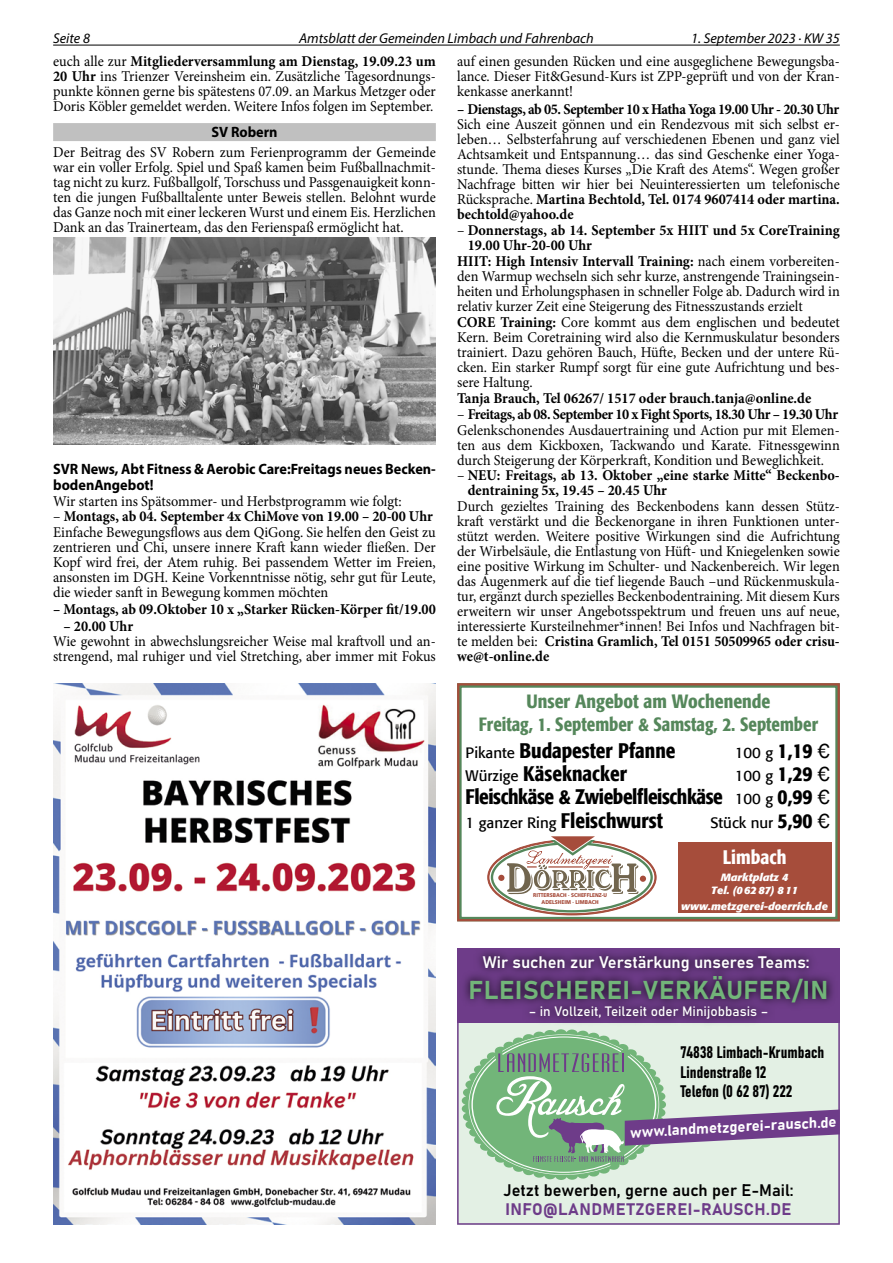
<style>
.page{position:relative;width:893px;height:1263px;background:#fff}
.page>*{position:absolute;margin:0;border:0;box-sizing:border-box;transform-origin:0 0}
.t1{font:25.5px "Bahnschrift";letter-spacing:.03em;color:#72b579}
.t2{font:500 condensed 21px/23.4px "Formata";letter-spacing:-.02em;color:#000}
.t3{font:500 condensed 21px "Formata";color:#000}
.t4{font:500 condensed 19.5px "Formata";color:#fff}
.t5{font:500 condensed 19.2px/23.7px "Formata";color:#55875b;text-align:center}
.t6{font:16.5px/19.8px "Bahnschrift";color:#000}
.t7{font:16.5px "Bahnschrift";color:#fff}
.t8{font:16.5px "Bahnschrift";letter-spacing:.03em;color:#6e3c89}
.t9{font:15px/15px "Minion Pro";color:#000;text-align:justify;scale:.95 1}
.t10{font:700 15px/15px "Minion Pro";color:#000;scale:.95 1}
.t11{font:700 15px/16.5px "Myriad Pro";color:#000;scale:.95 1}
.t12{font:700 15px "Minion Pro";letter-spacing:-.03em;color:#000;scale:.95 1}
.t13{font:15px "Formata";color:#000}
.t14{font:15px "Bahnschrift";color:#fff}
.t15{font:italic 14.25px "Myriad Pro";color:#000}
.t16{font:13.5px "Bahnschrift";color:#fff}
.t17{font:italic 700 10.5px/12.6px "Formata";color:#fff;text-align:center}
.t18{font:900 5.55px/6.6px "Frutiger LT Std";color:#a64c3b;text-align:center;scale:.89 1}
.s1{font-weight:700}
.s2{font-weight:400}
.s3{font-weight:400;font-stretch:normal;font-size:15px}
.s4{font-weight:500;font-stretch:condensed;font-size:21px}
.s5{font-family:"Franklin Gothic";font-size:21px}
.s6{font-family:"Franklin Gothic";font-weight:400;font-stretch:normal}
</style>
<div class="page">
<hr style="left:53px;top:45px;width:787px;height:1px;background:#000">
<div style="left:53px;top:123px;width:383px;height:18px;background:#c0c0c0"></div>
<img style="left:53px;top:238px;width:383px;height:206px">
<img style="left:53px;top:683px;width:383px;height:542px">
<div style="left:457px;top:683px;width:383px;height:238px;border:4px solid #55875b"></div>
<div style="left:457px;top:683px;width:383px;height:238px;border:2px solid #a64d3b"></div>
<svg style="left:488px;top:836px;width:168px;height:79px"></svg>
<div style="left:678px;top:843px;width:153px;height:70px;background:#a64d3b"></div>
<svg style="left:457px;top:948px;width:383px;height:277px;background:#a2a4ac"></svg>
<p class="t15" style="left:53px;top:29px;width:38px">Seite 8</p>
<p class="t15" style="left:299px;top:29px;width:296px">Amtsblatt der Gemeinden Limbach und Fahrenbach</p>
<p class="t15" style="left:691px;top:29px;width:150px">1. September 2023 · KW 35</p>
<p class="t9" style="left:53px;top:54px;width:404px">euch alle zur <span class="s1">Mitgliederversammlung am Dienstag, 19.09.23 um 20 Uhr</span> ins Trienzer Vereinsheim ein. Zusätzliche Tagesordnungs&shy;punkte können gerne bis spätestens 07.09. an Markus Metzger oder Doris Köbler gemeldet werden. Weitere Infos folgen im September.</p>
<p class="t11" style="left:211px;top:123px;width:71px">SV Robern</p>
<p class="t9" style="left:53px;top:144px;width:404px">Der Beitrag des SV Robern zum Ferienprogramm der Gemeinde war ein voller Erfolg. Spiel und Spaß kamen beim Fußballnachmit&shy;tag nicht zu kurz. Fußballgolf, Torschuss und Passgenauigkeit konn&shy;ten die jungen Fußballtalente unter Beweis stellen. Belohnt wurde das Ganze noch mit einer leckeren Wurst und einem Eis. Herzlichen Dank an das Trainerteam, das den Ferienspaß ermöglicht hat.</p>
<p class="t9" style="left:457px;top:54px;width:404px">auf einen gesunden Rücken und eine ausgeglichene Bewegungsba&shy;lance. Dieser Fit&amp;Gesund-Kurs ist ZPP-geprüft und von der Kran&shy;kenkasse anerkannt!</p>
<p class="t12" style="left:457px;top:98px;width:404px">– Dienstags, ab 05. September 10 x Hatha Yoga 19.00 Uhr - 20.30 Uhr</p>
<p class="t9" style="left:457px;top:117px;width:404px">Sich eine Auszeit gönnen und ein Rendezvous mit sich selbst er&shy;leben… Selbsterfahrung auf verschiedenen Ebenen und ganz viel Achtsamkeit und Entspannung… das sind Geschenke einer Yoga&shy;stunde. Thema dieses Kurses „Die Kraft des Atems“. Wegen großer Nachfrage bitten wir hier bei Neuinteressierten um telefonische Rücksprache. <span class="s1">Martina Bechtold, Tel. 0174 9607414 oder martina. bechtold@yahoo.de</span></p>
<p class="t10" style="left:457px;top:223px;width:404px"><span class="s2">–</span> Donnerstags, ab 14. September 5x HIIT und 5x CoreTraining</p>
<p class="t10" style="left:468px;top:238px;width:132px">19.00 Uhr-20-00 Uhr</p>
<p class="t10" style="left:457px;top:254px;width:404px">HIIT: High Intensiv Intervall Training: <span class="s2">nach einem vorbereiten-</span></p>
<p class="t9" style="left:457px;top:269px;width:404px">den Warmup wechseln sich sehr kurze, anstrengende Trainingsein-</p>
<p class="t9" style="left:457px;top:284px;width:404px">heiten und Erholungsphasen in schneller Folge ab. Dadurch wird in</p>
<p class="t9" style="left:457px;top:299px;width:365px">relativ kurzer Zeit eine Steigerung des Fitnesszustands erzielt</p>
<p class="t9" style="left:457px;top:315px;width:404px"><span class="s1">CORE Training:</span> Core kommt aus dem englischen und bedeutet</p>
<p class="t9" style="left:457px;top:330px;width:404px">Kern. Beim Coretraining wird also die Kernmuskulatur besonders</p>
<p class="t9" style="left:457px;top:345px;width:404px">trainiert. Dazu gehören Bauch, Hüfte, Becken und der untere Rü-</p>
<p class="t9" style="left:457px;top:360px;width:404px">cken. Ein starker Rumpf sorgt für eine gute Aufrichtung und bes-</p>
<p class="t9" style="left:457px;top:375px;width:81px">sere Haltung.</p>
<p class="t10" style="left:457px;top:390px;width:374px">Tanja Brauch, Tel 06267/ 1517 oder brauch.tanja@online.de</p>
<p class="t9" style="left:457px;top:406px;width:404px">– <span class="s1">Freitags, ab 08. September 10 x Fight Sports, 18.30 Uhr – 19.30 Uhr </span>Gelenkschonendes Ausdauertraining und Action pur mit Elemen&shy;ten aus dem Kickboxen, Tackwando und Karate. Fitnessgewinn durch Steigerung der Körperkraft, Kondition und Beweglichkeit.</p>
<p class="t10" style="left:468px;top:468px;width:393px;text-indent:-11px"><span class="s2">–</span> NEU: Freitags, ab 13. Oktober „eine starke Mitte“ Beckenbo&shy;dentraining 5x, 19.45 – 20.45 Uhr</p>
<p class="t9" style="left:457px;top:499px;width:404px">Durch gezieltes Training des Beckenbodens kann dessen Stütz&shy;kraft verstärkt und die Beckenorgane in ihren Funktionen unter&shy;stützt werden. Weitere positive Wirkungen sind die Aufrichtung der Wirbelsäule, die Entlastung von Hüft- und Kniegelenken sowie eine positive Wirkung im Schulter- und Nackenbereich. Wir legen das Augenmerk auf die tief liegende Bauch –und Rückenmuskula&shy;tur, ergänzt durch spezielles Beckenbodentraining. Mit diesem Kurs erweitern wir unser Angebotsspektrum und freuen uns auf neue, interessierte Kursteilnehmer*innen! Bei Infos und Nachfragen bit&shy;te melden bei: <span class="s1">Cristina Gramlich, Tel 0151 50509965 oder crisu&shy;we@t-online.de</span></p>
<p class="t11" style="left:53px;top:460px;width:404px">SVR News, Abt Fitness &amp; Aerobic Care:Freitags neues Becken&shy;bodenAngebot!</p>
<p class="t9" style="left:53px;top:493px;width:368px">Wir starten ins Spätsommer- und Herbstprogramm wie folgt:</p>
<p class="t9" style="left:53px;top:509px;width:404px;text-align:left">– <span class="s1">Montags, ab 04. September 4x ChiMove von 19.00 – 20-00 Uhr </span>Einfache Bewegungsflows aus dem QiGong. Sie helfen den Geist zu zentrieren und Chi, unsere innere Kraft kann wieder fließen. Der Kopf wird frei, der Atem ruhig. Bei passendem Wetter im Freien, ansonsten im DGH. Keine Vorkenntnisse nötig, sehr gut für Leute, die wieder sanft in Bewegung kommen möchten</p>
<p class="t10" style="left:53px;top:602px;width:404px">– Montags, ab 09.Oktober 10 x „Starker Rücken-Körper fit/19.00</p>
<p class="t10" style="left:64px;top:618px;width:75px">– 20.00 Uhr</p>
<p class="t9" style="left:53px;top:634px;width:404px">Wie gewohnt in abwechslungsreicher Weise mal kraftvoll und an&shy;strengend, mal ruhiger und viel Stretching, aber immer mit Fokus</p>
<p class="t5" style="left:479px;top:689px;width:341px">Unser Angebot am Wochenende<br>Freitag, 1. September &amp; Samstag, 2. September</p>
<h2 class="t3" style="left:466px;top:737px;width:211px"><span class="s3">Pikante</span> Budapester Pfanne</h2>
<p class="t13" style="left:735px;top:743px;width:97px">100 g <span class="s4">1,19</span> <span class="s5">€</span></p>
<h2 class="t3" style="left:466px;top:761px;width:163px"><span class="s3">Würzige</span> Käseknacker</h2>
<p class="t13" style="left:735px;top:767px;width:97px">100 g <span class="s4">1,29</span> <span class="s5">€</span></p>
<h2 class="t2" style="left:466px;top:785px;width:366px">Fleischkäse &amp; Zwiebelfleischkäse <span class="s3">100 g</span> 0,99 <span class="s6">€<br></span><span class="s3">1 ganzer Ring</span> Fleischwurst</h2>
<p class="t13" style="left:710px;top:813px;width:121px">Stück nur <span class="s4">5,90</span> <span class="s5">€</span></p>
<p class="t18" style="left:533px;top:892px;width:85px">RITTERSBACH · SCHEFFLENZ-U<br>ADELSHEIM · LIMBACH</p>
<h3 class="t4" style="left:723px;top:846px;width:65px">Limbach</h3>
<p class="t17" style="left:711px;top:871px;width:88px">Marktplatz 4<br>Tel. (0 62 87) 8 11</p>
<p class="t17" style="left:681px;top:900px;width:148px">www.metzgerei-doerrich.de</p>
<p class="t7" style="left:483px;top:949px;width:328px">Wir suchen zur Verstärkung unseres Teams:</p>
<h1 class="t1" style="left:469px;top:970px;width:361px">FLEISCHEREI-VERKÄUFER/IN</h1>
<p class="t16" style="left:529px;top:1001px;width:241px">– in Vollzeit, Teilzeit oder Minijobbasis –</p>
<p class="t6" style="left:680px;top:1041px;width:145px">74838 Limbach-Krumbach<br>Lindenstraße 12<br>Telefon (0 62 87) 222</p>
<p class="t14" style="left:629px;top:1121px;width:208px;rotate:-3deg">www.landmetzgerei-rausch.de</p>
<p class="t6" style="left:503px;top:1179px;width:292px">Jetzt bewerben, gerne auch per E-Mail:</p>
<p class="t8" style="left:505px;top:1197px;width:287px">INFO@LANDMETZGEREI-RAUSCH.DE</p>
</div>
